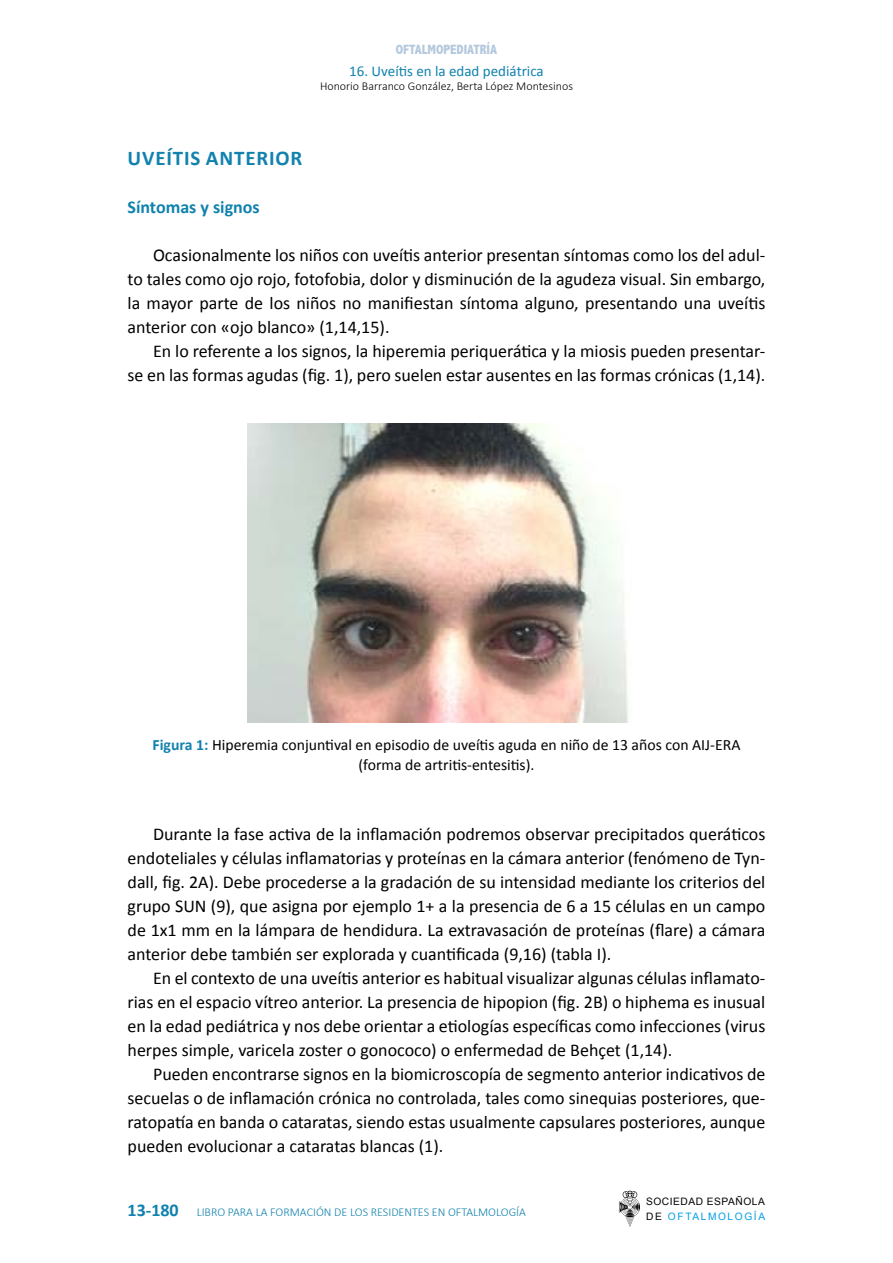
<style>
.page{position:relative;width:893px;height:1263px;background:#fff}
.page>*{position:absolute;margin:0;border:0;box-sizing:border-box;transform-origin:0 0}
.t1{font:700 21px "Calibri";letter-spacing:.04em;color:#1182ad}
.t2{font:18px/24px "Calibri";color:#000;text-align:justify}
.t3{font:700 18px "Calibri";color:#1182ad}
.t4{font:15.75px/19.5px "Calibri";color:#000;text-align:center}
.t5{font:15px "Calibri";color:#1182ad}
.t6{font:800 condensed 13.5px "Abadi";color:#b5c9de}
.t7{font:300 12px "Calibri";color:#1182ad}
.t8{font:300 12px "Calibri";color:#000}
.t9{font:10.2px/14.1px "Arial";letter-spacing:.05em;color:#000}
.s1{font-weight:700;color:#1182ad}
.s2{font-weight:700;font-size:18px}
.s3{color:#009fe3}
</style>
<div class="page">
<svg style="left:619px;top:1191px;width:21px;height:36px"></svg>
<img style="left:248px;top:424px;width:381px;height:298px">
<p class="t6" style="left:396px;top:41px;width:103px">OFTALMOPEDIATRÍA</p>
<p class="t5" style="left:349px;top:62px;width:196px">16. Uveítis en la edad pediátrica</p>
<p class="t8" style="left:320px;top:79px;width:254px">Honorio Barranco González, Berta López Montesinos</p>
<p class="t1" style="left:128px;top:145px;width:176px">UVEÍTIS ANTERIOR</p>
<p class="t3" style="left:128px;top:195px;width:134px">Síntomas y signos</p>
<p class="t2" style="left:128px;top:242px;width:639px;text-indent:26px">Ocasionalmente los niños con uveítis anterior presentan síntomas como los del adul&shy;to tales como ojo rojo, fotofobia, dolor y disminución de la agudeza visual. Sin embargo, la mayor parte de los niños no manifiestan síntoma alguno, presentando una uveítis anterior con «ojo blanco» (1,14,15).</p>
<p class="t2" style="left:128px;top:338px;width:639px;text-align:right">En lo referente a los signos, la hiperemia periquerática y la miosis pueden presentar-<br>se en las formas agudas (fig. 1), pero suelen estar ausentes en las formas crónicas (1,14).</p>
<p class="t4" style="left:153px;top:734px;width:589px"><span class="s1">Figura 1:</span> Hiperemia conjuntival en episodio de uveítis aguda en niño de 13 años con AIJ-ERA (forma de artritis-entesitis).</p>
<p class="t2" style="left:128px;top:821px;width:639px;text-indent:26px">Durante la fase activa de la inflamación podremos observar precipitados queráticos endoteliales y células inflamatorias y proteínas en la cámara anterior (fenómeno de Tyn&shy;dall, fig. 2A). Debe procederse a la gradación de su intensidad mediante los criterios del grupo SUN (9), que asigna por ejemplo 1+ a la presencia de 6 a 15 células en un campo de 1x1 mm en la lámpara de hendidura. La extravasación de proteínas (flare) a cámara anterior debe también ser explorada y cuantificada (9,16) (tabla I).</p>
<p class="t2" style="left:128px;top:965px;width:639px;text-indent:26px">En el contexto de una uveítis anterior es habitual visualizar algunas células inflamato&shy;rias en el espacio vítreo anterior. La presencia de hipopion (fig. 2B) o hiphema es inusual en la edad pediátrica y nos debe orientar a etiologías específicas como infecciones (virus herpes simple, varicela zoster o gonococo) o enfermedad de Behçet (1,14).</p>
<p class="t2" style="left:128px;top:1061px;width:639px;text-indent:26px">Pueden encontrarse signos en la biomicroscopía de segmento anterior indicativos de secuelas o de inflamación crónica no controlada, tales como sinequias posteriores, que&shy;ratopatía en banda o cataratas, siendo estas usualmente capsulares posteriores, aunque pueden evolucionar a cataratas blancas (1).</p>
<p class="t7" style="left:128px;top:1204px;width:400px"><span class="s2">13-180</span> LIBRO PARA LA FORMACIÓN DE LOS RESIDENTES EN OFTALMOLOGÍA</p>
<p class="t9" style="left:646px;top:1195px;width:120px">SOCIEDAD ESPAÑOLA<br>DE <span class="s3">OFTALMOLOGÍA</span></p>
</div>
